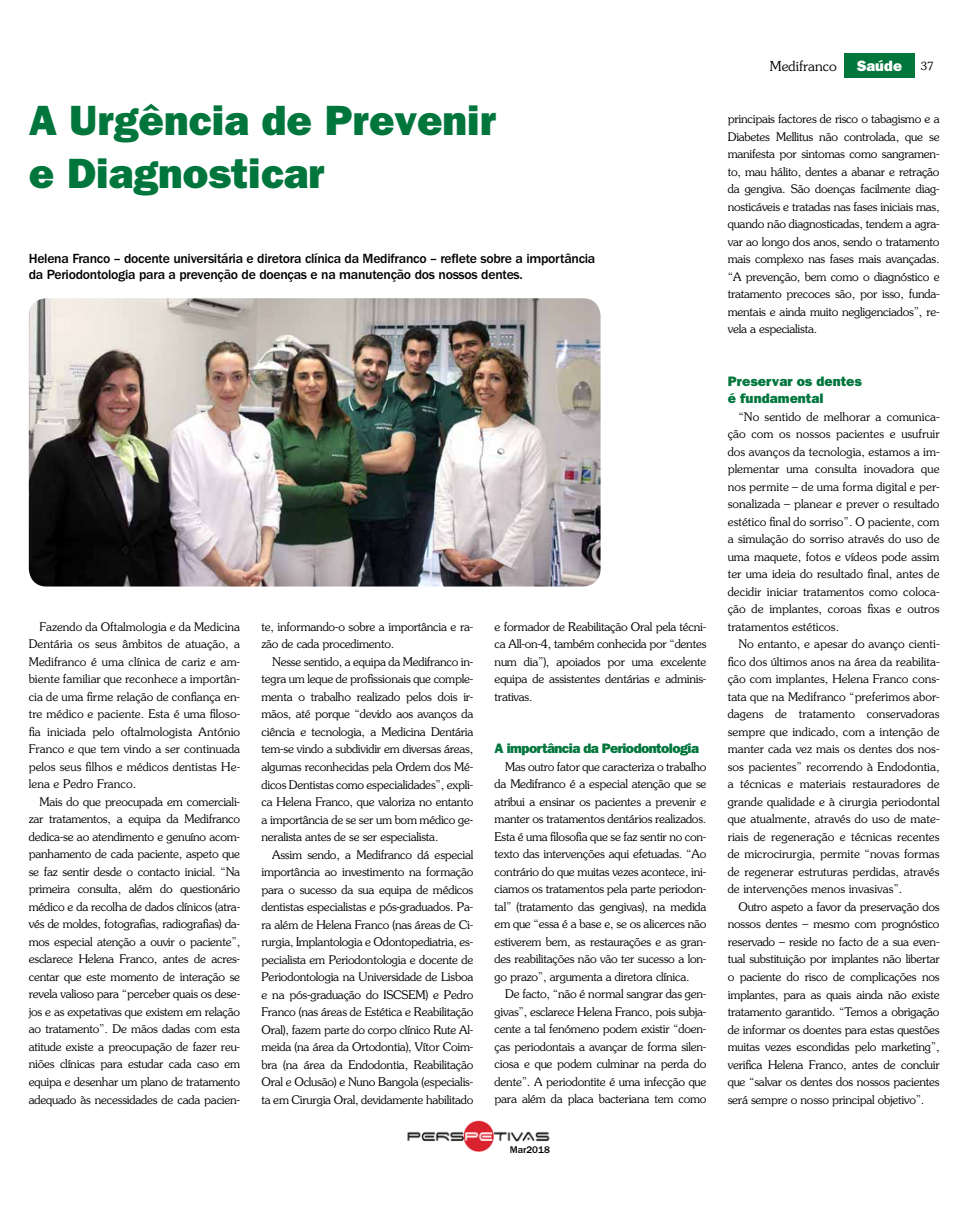
<style>
.page{position:relative;width:968px;height:1205px;background:#fff}
.page>*{position:absolute;margin:0;border:0;box-sizing:border-box;transform-origin:0 0}
.t1{font:42.5px/52.5px "ITC Franklin Gothic Std Hvy";color:#00763c}
.t2{font:15px "ITC Franklin Gothic Std Hvy";color:#fff}
.t3{font:500 13.75px/16.2px "ITC Franklin Gothic Std";letter-spacing:-.02em;color:#000}
.t4{font:13.75px "ITC Franklin Gothic Std Hvy";letter-spacing:-.04em;color:#00763c}
.t5{font:13.75px/17.5px "ITC Franklin Gothic Std Hvy";color:#00763c}
.t6{font:300 13.75px "Souvenir Std";color:#000}
.t7{font:300 11.88px/17.5px "Souvenir Std";letter-spacing:-.02em;color:#000;text-align:justify}
.t8{font:500 10px "ITC Franklin Gothic Std";color:#000}
.s1{font-family:"Souvenir Std";font-weight:300;font-size:11.25px;color:#000}
</style>
<div class="page">
<div style="left:843px;top:53px;width:71px;height:25px;background:#00763c"></div>
<img style="left:407px;top:1121px;width:143px;height:31px">
<img style="left:29px;top:298px;width:571px;height:288px">
<h1 class="t1" style="left:29px;top:94px;width:469px">A Urgência de Prevenir e Diagnosticar</h1>
<p class="t3" style="left:29px;top:251px;width:568px">Helena Franco – docente universitária e diretora clínica da Medifranco – reflete sobre a importância da Periodontologia para a prevenção de doenças e na manutenção dos nossos dentes.</p>
<p class="t7" style="left:29px;top:618px;width:213px;text-indent:11px">Fazendo da Oftalmologia e da Medicina Dentária os seus âmbitos de atuação, a Medifranco é uma clínica de cariz e am&shy;biente familiar que reconhece a importân&shy;cia de uma firme relação de confiança en&shy;tre médico e paciente. Esta é uma filoso&shy;fia iniciada pelo oftalmologista António Franco e que tem vindo a ser continuada pelos seus filhos e médicos dentistas He&shy;lena e Pedro Franco.</p>
<p class="t7" style="left:29px;top:793px;width:213px;text-indent:11px">Mais do que preocupada em comerciali&shy;zar tratamentos, a equipa da Medifranco dedica-se ao atendimento e genuíno acom&shy;panhamento de cada paciente, aspeto que se faz sentir desde o contacto inicial. “Na primeira consulta, além do questionário médico e da recolha de dados clínicos (atra&shy;vés de moldes, fotografias, radiografias) da&shy;mos especial atenção a ouvir o paciente”, esclarece Helena Franco, antes de acres&shy;centar que este momento de interação se revela valioso para “perceber quais os dese&shy;jos e as expetativas que existem em relação ao tratamento”. De mãos dadas com esta atitude existe a preocupação de fazer reu&shy;niões clínicas para estudar cada caso em equipa e desenhar um plano de tratamento adequado às necessidades de cada pacien-</p>
<p class="t7" style="left:261px;top:618px;width:213px">te, informando-o sobre a importância e ra&shy;zão de cada procedimento.</p>
<p class="t7" style="left:261px;top:653px;width:213px;text-indent:11px">Nesse sentido, a equipa da Medifranco in&shy;tegra um leque de profissionais que comple&shy;menta o trabalho realizado pelos dois ir&shy;mãos, até porque “devido aos avanços da ciência e tecnologia, a Medicina Dentária tem-se vindo a subdividir em diversas áreas, algumas reconhecidas pela Ordem dos Mé&shy;dicos Dentistas como especialidades”, expli&shy;ca Helena Franco, que valoriza no entanto a importância de se ser um bom médico ge&shy;neralista antes de se ser especialista.</p>
<p class="t7" style="left:261px;top:845px;width:213px;text-indent:11px">Assim sendo, a Medifranco dá especial importância ao investimento na formação para o sucesso da sua equipa de médicos dentistas especialistas e pós-graduados. Pa&shy;ra além de Helena Franco (nas áreas de Ci&shy;rurgia, Implantologia e Odontopediatria, es&shy;pecialista em Periodontologia e docente de Periodontologia na Universidade de Lisboa e na pós-graduação do ISCSEM) e Pedro Franco (nas áreas de Estética e Reabilitação Oral), fazem parte do corpo clínico Rute Al&shy;meida (na área da Ortodontia), Vítor Coim&shy;bra (na área da Endodontia, Reabilitação Oral e Oclusão) e Nuno Bangola (especialis&shy;ta em Cirurgia Oral, devidamente habilitado</p>
<p class="t7" style="left:494px;top:618px;width:213px">e formador de Reabilitação Oral pela técni&shy;ca All-on-4, também conhecida por “dentes num dia”), apoiados por uma excelente equipa de assistentes dentárias e adminis&shy;trativas.</p>
<p class="t4" style="left:494px;top:740px;width:206px">A importância da Periodontologia</p>
<p class="t7" style="left:494px;top:758px;width:213px;text-indent:11px">Mas outro fator que caracteriza o trabalho da Medifranco é a especial atenção que se atribui a ensinar os pacientes a prevenir e manter os tratamentos dentários realizados.<br>Esta é uma filosofia que se faz sentir no con&shy;texto das intervenções aqui efetuadas. “Ao contrário do que muitas vezes acontece, ini&shy;ciamos os tratamentos pela parte periodon&shy;tal” (tratamento das gengivas), na medida em que “essa é a base e, se os alicerces não estiverem bem, as restaurações e as gran&shy;des reabilitações não vão ter sucesso a lon&shy;go prazo”, argumenta a diretora clínica.</p>
<p class="t7" style="left:494px;top:985px;width:213px;text-indent:11px">De facto, “não é normal sangrar das gen&shy;givas”, esclarece Helena Franco, pois subja&shy;cente a tal fenómeno podem existir “doen&shy;ças periodontais a avançar de forma silen&shy;ciosa e que podem culminar na perda do dente”. A periodontite é uma infecção que para além da placa bacteriana tem como</p>
<p class="t8" style="left:509px;top:1144px;width:42px">Mar2018</p>
<p class="t6" style="left:769px;top:58px;width:68px">Medifranco</p>
<p class="t2" style="left:856px;top:56px;width:79px">Saúde <span class="s1">37</span></p>
<p class="t7" style="left:727px;top:110px;width:213px">principais factores de risco o tabagismo e a Diabetes Mellitus não controlada, que se manifesta por sintomas como sangramen&shy;to, mau hálito, dentes a abanar e retração da gengiva. São doenças facilmente diag&shy;nosticáveis e tratadas nas fases iniciais mas, quando não diagnosticadas, tendem a agra&shy;var ao longo dos anos, sendo o tratamento mais complexo nas fases mais avançadas. “A prevenção, bem como o diagnóstico e tratamento precoces são, por isso, funda&shy;mentais e ainda muito negligenciados”, re&shy;vela a especialista.</p>
<p class="t5" style="left:727px;top:372px;width:136px">Preservar os dentes é fundamental</p>
<p class="t7" style="left:727px;top:408px;width:213px;text-indent:11px">“No sentido de melhorar a comunica&shy;ção com os nossos pacientes e usufruir dos avanços da tecnologia, estamos a im&shy;plementar uma consulta inovadora que nos permite – de uma forma digital e per&shy;sonalizada – planear e prever o resultado estético final do sorriso”. O paciente, com a simulação do sorriso através do uso de uma maquete, fotos e vídeos pode assim ter uma ideia do resultado final, antes de decidir iniciar tratamentos como coloca&shy;ção de implantes, coroas fixas e outros tratamentos estéticos.</p>
<p class="t7" style="left:727px;top:635px;width:213px;text-indent:11px">No entanto, e apesar do avanço cienti&shy;fico dos últimos anos na área da reabilita&shy;ção com implantes, Helena Franco cons&shy;tata que na Medifranco “preferimos abor&shy;dagens de tratamento conservadoras sempre que indicado, com a intenção de manter cada vez mais os dentes dos nos&shy;sos pacientes” recorrendo à Endodontia, a técnicas e materiais restauradores de grande qualidade e à cirurgia periodontal que atualmente, através do uso de mate&shy;riais de regeneração e técnicas recentes de microcirurgia, permite “novas formas de regenerar estruturas perdidas, através de intervenções menos invasivas”.</p>
<p class="t7" style="left:727px;top:898px;width:213px;text-indent:11px">Outro aspeto a favor da preservação dos nossos dentes – mesmo com prognóstico reservado – reside no facto de a sua even&shy;tual substituição por implantes não libertar o paciente do risco de complicações nos implantes, para as quais ainda não existe tratamento garantido. “Temos a obrigação de informar os doentes para estas questões muitas vezes escondidas pelo marketing”, verifica Helena Franco, antes de concluir que “salvar os dentes dos nossos pacientes será sempre o nosso principal objetivo”.</p>
</div>
